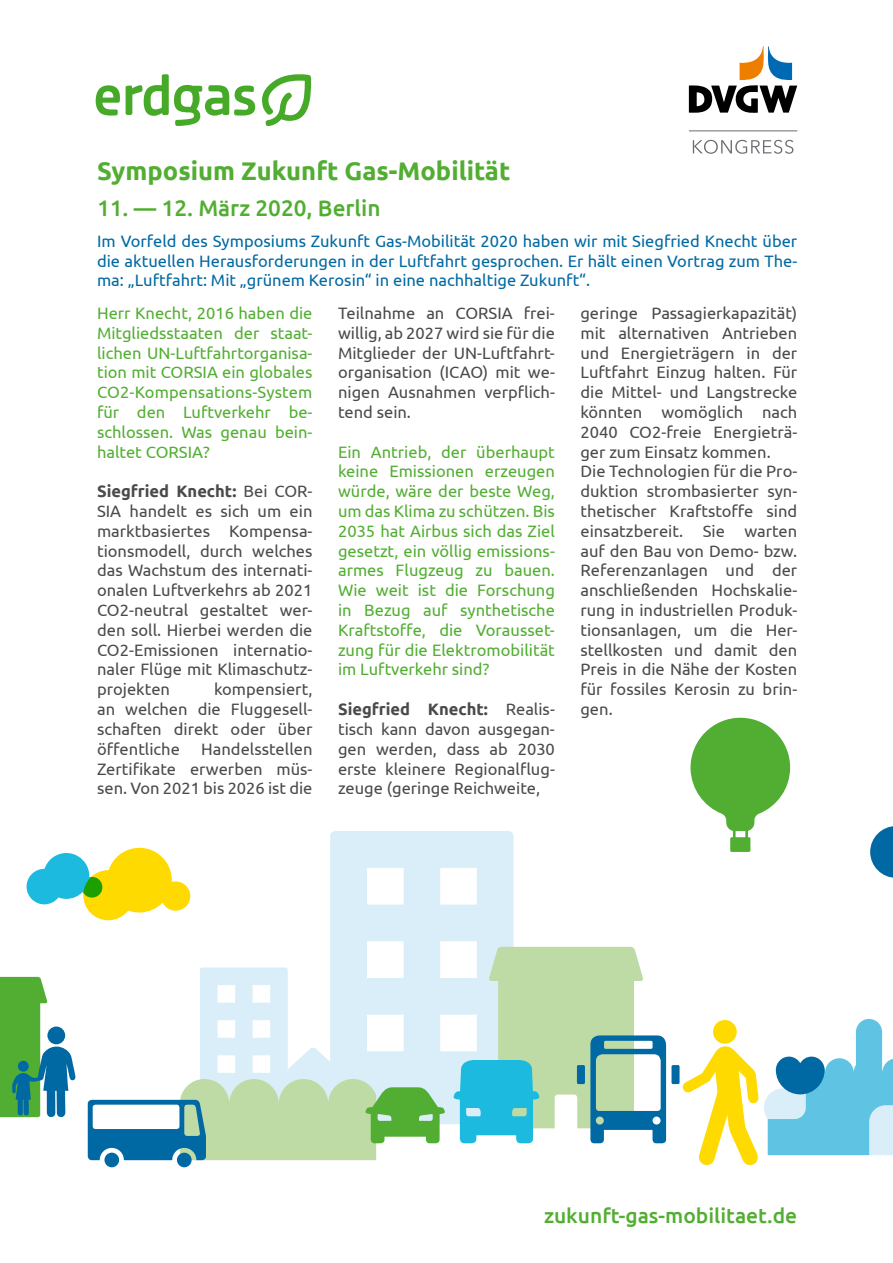
<style>
.page{position:relative;width:893px;height:1263px;background:#fff}
.page>*{position:absolute;margin:0;border:0;box-sizing:border-box;transform-origin:0 0}
.t1{font:700 25.5px "Ubuntu";color:#52ae32}
.t2{font:500 22.5px "Ubuntu";color:#52ae32}
.t3{font:500 21px "Ubuntu";color:#52ae32}
.t4{font:16.5px/19.8px "Ubuntu";color:#4a4a49;text-align:justify}
.t5{font:16.5px/19.8px "Ubuntu";color:#52ae32;text-align:justify}
.t6{font:16.5px/19.8px "Ubuntu";color:#0069a3;text-align:justify}
.s1{font-weight:700}
</style>
<div class="page">
<hr style="left:689px;top:131px;width:108px;height:1px;background:#6a6d71">
<svg style="left:689px;top:47px;width:108px;height:66px"></svg>
<svg style="left:693px;top:140px;width:100px;height:14px"></svg>
<svg style="left:262px;top:74px;width:49px;height:52px"></svg>
<svg style="left:96px;top:85px;width:24px;height:31px"></svg>
<svg style="left:126px;top:74px;width:129px;height:52px"></svg>
<svg style="left:200px;top:831px;width:314px;height:293px;fill:#d9eef8"></svg>
<svg style="left:690px;top:718px;width:100px;height:134px"></svg>
<svg style="left:870px;top:826px;width:23px;height:52px"></svg>
<svg style="left:0;top:977px;width:76px;height:140px"></svg>
<div style="left:47px;top:1026px;width:18px;height:18px;background:#0069a3;border-radius:50%"></div>
<div style="left:18px;top:1061px;width:11px;height:11px;background:#0069a3;border-radius:50%"></div>
<svg style="left:27px;top:848px;width:163px;height:72px"></svg>
<div style="left:177px;top:1153px;width:15px;height:14px;background:#0069a3;border-radius:50%"></div>
<div style="left:104px;top:1153px;width:15px;height:14px;background:#0069a3;border-radius:50%"></div>
<svg style="left:453px;top:947px;width:213px;height:196px"></svg>
<div style="left:671px;top:1065px;width:9px;height:19px;background:#0069a3;border-radius:2px"></div>
<div style="left:577px;top:1065px;width:8px;height:19px;background:#0069a3;border-radius:2px"></div>
<svg style="left:88px;top:1079px;width:357px;height:81px"></svg>
<svg style="left:682px;top:1019px;width:211px;height:146px"></svg>
<h1 class="t1" style="left:97px;top:155px;width:415px">Symposium Zukunft Gas-Mobilität</h1>
<h2 class="t2" style="left:97px;top:194px;width:285px">11. — 12. März 2020, Berlin</h2>
<p class="t6" style="left:97px;top:231px;width:702px">Im Vorfeld des Symposiums Zukunft Gas-Mobilität 2020 haben wir mit Siegfried Knecht über die aktuellen Herausforderungen in der Luftfahrt gesprochen. Er hält einen Vortrag zum The&shy;ma: „Luftfahrt: Mit „grünem Kerosin“ in eine nachhaltige Zukunft“.</p>
<p class="t4" style="left:338px;top:303px;width:218px">Teilnahme an CORSIA frei&shy;willig, ab 2027 wird sie für die Mitglieder der UN-Luftfahrt&shy;organisation (ICAO) mit we&shy;nigen Ausnahmen verpflich&shy;tend sein.</p>
<p class="t5" style="left:338px;top:441px;width:218px">Ein Antrieb, der überhaupt keine Emissionen erzeugen würde, wäre der beste Weg, um das Klima zu schützen. Bis 2035 hat Airbus sich das Ziel gesetzt, ein völlig emissions&shy;armes Flugzeug zu bauen.<br>Wie weit ist die Forschung in Bezug auf synthetische Kraftstoffe, die Vorausset&shy;zung für die Elektromobilität im Luftverkehr sind?</p>
<p class="t4" style="left:338px;top:699px;width:218px"><span class="s1">Siegfried Knecht:</span> Realis&shy;tisch kann davon ausgegan&shy;gen werden, dass ab 2030 erste kleinere Regionalflug&shy;zeuge (geringe Reichweite,</p>
<p class="t4" style="left:580px;top:303px;width:218px;text-align:left">geringe Passagierkapazität) mit alternativen Antrieben und Energieträgern in der<br>Luftfahrt Einzug halten. Für die Mittel- und Langstrecke könnten womöglich nach<br>2040 CO2-freie Energieträ&shy;ger zum Einsatz kommen.<br>Die Technologien für die Pro&shy;duktion strombasierter syn&shy;thetischer Kraftstoffe sind einsatzbereit. Sie warten auf den Bau von Demo- bzw.<br>Referenzanlagen und der anschließenden Hochskalie&shy;rung in industriellen Produk&shy;tionsanlagen, um die Her&shy;stellkosten und damit den<br>Preis in die Nähe der Kosten für fossiles Kerosin zu brin&shy;gen.</p>
<p class="t5" style="left:97px;top:303px;width:217px">Herr Knecht, 2016 haben die Mitgliedsstaaten der staat&shy;lichen UN-Luftfahrtorganisa&shy;tion mit CORSIA ein globales CO2-Kompensations-System für den Luftverkehr be&shy;schlossen. Was genau bein&shy;haltet CORSIA?</p>
<p class="t4" style="left:97px;top:481px;width:217px"><span class="s1">Siegfried Knecht:</span> Bei COR-SIA handelt es sich um ein marktbasiertes Kompensa&shy;tionsmodell, durch welches das Wachstum des internati&shy;onalen Luftverkehrs ab 2021<br>CO2-neutral gestaltet wer&shy;den soll. Hierbei werden die CO2-Emissionen internatio&shy;naler Flüge mit Klimaschutz&shy;projekten</p>
<p class="t4" style="left:97px;top:679px;width:217px;text-indent:117px">kompensiert, an welchen die Fluggesell&shy;schaften direkt oder über öffentliche</p>
<p class="t4" style="left:97px;top:738px;width:217px;text-indent:104px">Handelsstellen Zertifikate erwerben müs&shy;sen. Von 2021 bis 2026 ist die</p>
<p class="t3" style="left:544px;top:1202px;width:255px">zukunft-gas-mobilitaet.de</p>
</div>
